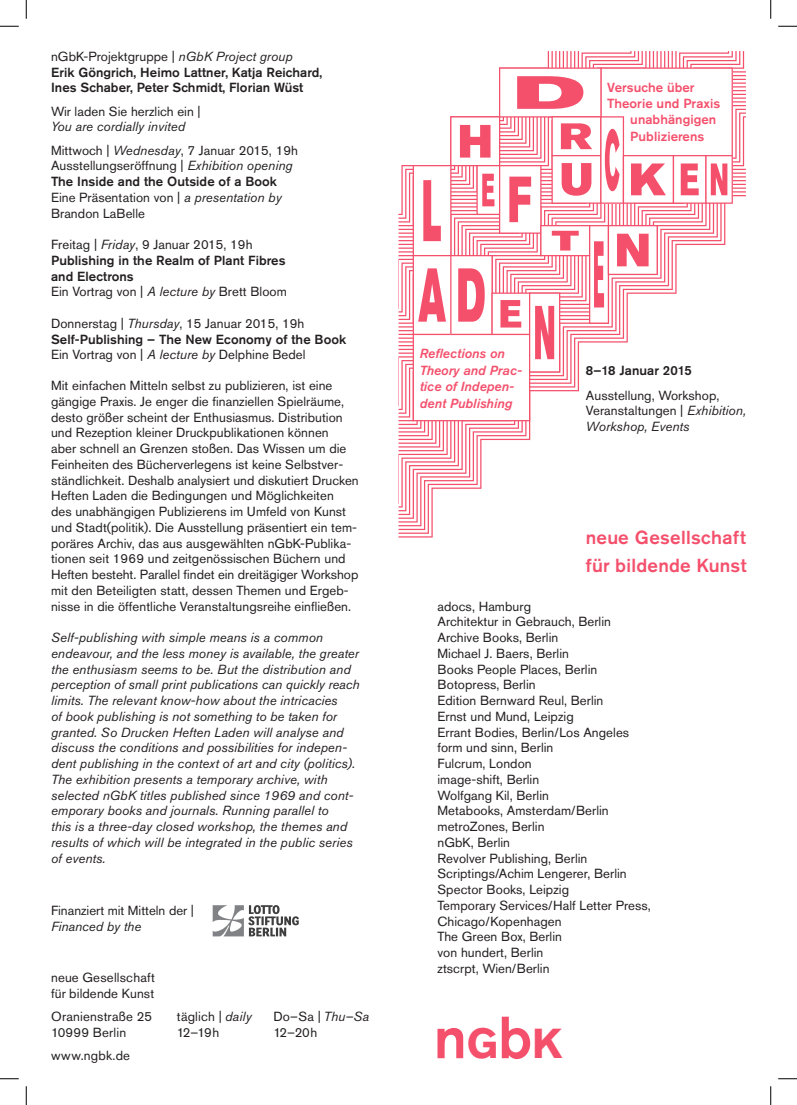
<style>
.page{position:relative;width:797px;height:1105px;background:#fff}
.page>*{position:absolute;margin:0;border:0;box-sizing:border-box;transform-origin:0 0}
.t1{font:500 58.75px "Akzidenz Grotesk Pro";color:#f4506c}
.t2{font:500 18.75px/27.5px "Akzidenz Grotesk Pro";letter-spacing:.015em;color:#f4506c}
.t3{font:13.12px/15.8px "Akzidenz Grotesk Pro";letter-spacing:.005em;color:#231f20}
.t4{font:italic 13.12px/15.8px "Akzidenz Grotesk Pro";letter-spacing:.005em;color:#231f20}
.t5{font:500 13.12px/15.8px "Akzidenz Grotesk Pro";letter-spacing:.005em;color:#231f20}
.t6{font:italic 500 13.12px/16.4px "Akzidenz Grotesk Pro";letter-spacing:.005em;color:#f4506c}
.t7{font:500 13.12px "Akzidenz Grotesk Pro";letter-spacing:.005em;color:#f4506c}
.s1{font-weight:400}
.s2{font-weight:400;font-style:italic}
.s3{font-style:normal}
.s4{font-style:italic}
.s5{font-weight:500}
.s6{font-weight:700;font-size:41.5px}
</style>
<div class="page">
<svg style="left:398px;top:421px;width:133px;height:117px"></svg>
<svg style="left:398px;top:51px;width:334px;height:370px"></svg>
<svg style="left:526px;top:473px;width:5px;height:65px"></svg>
<svg style="left:213px;top:905px;width:86px;height:31px"></svg>
<svg style="left:0;top:25px;width:19px;height:2px"></svg>
<svg style="left:778px;top:25px;width:19px;height:2px"></svg>
<svg style="left:0;top:1078px;width:19px;height:1px"></svg>
<svg style="left:778px;top:1078px;width:19px;height:1px"></svg>
<svg style="left:25px;top:0;width:2px;height:19px"></svg>
<svg style="left:25px;top:1086px;width:2px;height:19px"></svg>
<svg style="left:770px;top:0;width:1px;height:19px"></svg>
<svg style="left:770px;top:1086px;width:1px;height:19px"></svg>
<p class="t5" style="left:51px;top:48px;width:273px"><span class="s1">nGbK-Projektgruppe |</span> <span class="s2">nGbK Project group<br></span>Erik Göngrich, Heimo Lattner, Katja Reichard,<br>Ines Schaber, Peter Schmidt, Florian Wüst</p>
<p class="t3" style="left:51px;top:103px;width:151px">Wir laden Sie herzlich ein |</p>
<p class="t4" style="left:51px;top:115px;width:248px;line-height:23.2px">You are cordially invited<br><span class="s3">Mittwoch |</span> Wednesday<span class="s3">, 7 Januar 2015, 19h</span></p>
<p class="t3" style="left:51px;top:158px;width:243px">Ausstellungseröffnung | <span class="s4">Exhibition opening </span><span class="s5">The Inside and the Outside of a Book </span>Eine Präsentation von | <span class="s4">a presentation by </span>Brandon LaBelle</p>
<p class="t3" style="left:51px;top:237px;width:237px">Freitag | <span class="s4">Friday</span>, 9 Januar 2015, 19h<br><span class="s5">Publishing in the Realm of Plant Fibres and Electrons<br></span>Ein Vortrag von | <span class="s4">A lecture by</span> Brett Bloom</p>
<p class="t3" style="left:51px;top:315px;width:297px">Donnerstag | <span class="s4">Thursday</span>, 15 Januar 2015, 19h<br><span class="s5">Self-Publishing – The New Economy of the Book<br></span>Ein Vortrag von | <span class="s4">A lecture by</span> Delphine Bedel</p>
<p class="t3" style="left:51px;top:378px;width:309px">Mit einfachen Mitteln selbst zu publizieren, ist eine gängige Praxis. Je enger die finanziellen Spielräume, desto größer scheint der Enthusiasmus. Distribution und Rezeption kleiner Druckpublikationen können<br>aber schnell an Grenzen stoßen. Das Wissen um die Feinheiten des Bücherverlegens ist keine Selbstver&shy;ständlichkeit. Deshalb analysiert und diskutiert Drucken Heften Laden die Bedingungen und Möglichkeiten<br>des unabhängigen Publizierens im Umfeld von Kunst und Stadt(politik). Die Ausstellung präsentiert ein tem&shy;poräres Archiv, das aus ausgewählten nGbK-Publika&shy;tionen seit 1969 und zeitgenössischen Büchern und Heften besteht. Parallel findet ein dreitägiger Workshop mit den Beteiligten statt, dessen Themen und Ergeb&shy;nisse in die öffentliche Veranstaltungsreihe einfließen.</p>
<p class="t4" style="left:51px;top:629px;width:310px">Self-publishing with simple means is a common endeavour, and the less money is available, the greater the enthusiasm seems to be. But the distribution and perception of small print publications can quickly reach limits. The relevant know-how about the intricacies<br>of book publishing is not something to be taken for granted. So Drucken Heften Laden will analyse and discuss the conditions and possibilities for indepen&shy;dent publishing in the context of art and city (politics).<br>The exhibition presents a temporary archive, with selected nGbK titles published since 1969 and cont&shy;emporary books and journals. Running parallel to<br>this is a three-day closed workshop, the themes and results of which will be integrated in the public series of events.</p>
<p class="t3" style="left:51px;top:902px;width:144px">Finanziert mit Mitteln der |</p>
<p class="t4" style="left:51px;top:918px;width:92px">Financed by the</p>
<p class="t3" style="left:51px;top:970px;width:106px">neue Gesellschaft für bildende Kunst</p>
<p class="t3" style="left:51px;top:1009px;width:103px">Oranienstraße 25<br>10999 Berlin</p>
<p class="t3" style="left:51px;top:1048px;width:81px">www.ngbk.de</p>
<p class="t3" style="left:177px;top:1008px;width:76px">täglich | <span class="s4">daily<br></span>12–19h</p>
<p class="t3" style="left:273px;top:1008px;width:97px">Do–Sa | <span class="s4">Thu–Sa<br></span>12–20h</p>
<p class="t7" style="left:607px;top:79px;width:89px">Versuche über</p>
<p class="t7" style="left:607px;top:95px;width:115px">Theorie und Praxis</p>
<p class="t7" style="left:630px;top:111px;width:87px">unabhängigen</p>
<p class="t7" style="left:630px;top:128px;width:75px">Publizierens</p>
<p class="t6" style="left:420px;top:345px;width:104px">Reflections on<br>Theory and Prac&shy;tice of Indepen&shy;dent Publishing</p>
<p class="t5" style="left:586px;top:362px;width:107px">8–18 Januar 2015</p>
<p class="t3" style="left:586px;top:387px;width:161px">Ausstellung, Workshop,<br>Veranstaltungen | <span class="s4">Exhibition,<br>Workshop, Events</span></p>
<h2 class="t2" style="left:586px;top:523px;width:162px">neue Gesellschaft für bildende Kunst</h2>
<p class="t3" style="left:437px;top:598px;width:215px">adocs, Hamburg<br>Architektur in Gebrauch, Berlin<br>Archive Books, Berlin<br>Michael J. Baers, Berlin<br>Books People Places, Berlin<br>Botopress, Berlin<br>Edition Bernward Reul, Berlin<br>Ernst und Mund, Leipzig<br>Errant Bodies, Berlin/Los Angeles form und sinn, Berlin<br>Fulcrum, London<br>image-shift, Berlin<br>Wolfgang Kil, Berlin<br>Metabooks, Amsterdam/Berlin metroZones, Berlin<br>nGbK, Berlin<br>Revolver Publishing, Berlin<br>Scriptings/Achim Lengerer, Berlin<br>Spector Books, Leipzig<br>Temporary Services/Half Letter Press,<br>Chicago/Kopenhagen<br>The Green Box, Berlin<br>von hundert, Berlin<br>ztscrpt, Wien/Berlin</p>
<h1 class="t1" style="left:434px;top:999px;width:129px">n<span class="s6">G</span>b<span class="s6">K</span></h1>
</div>
